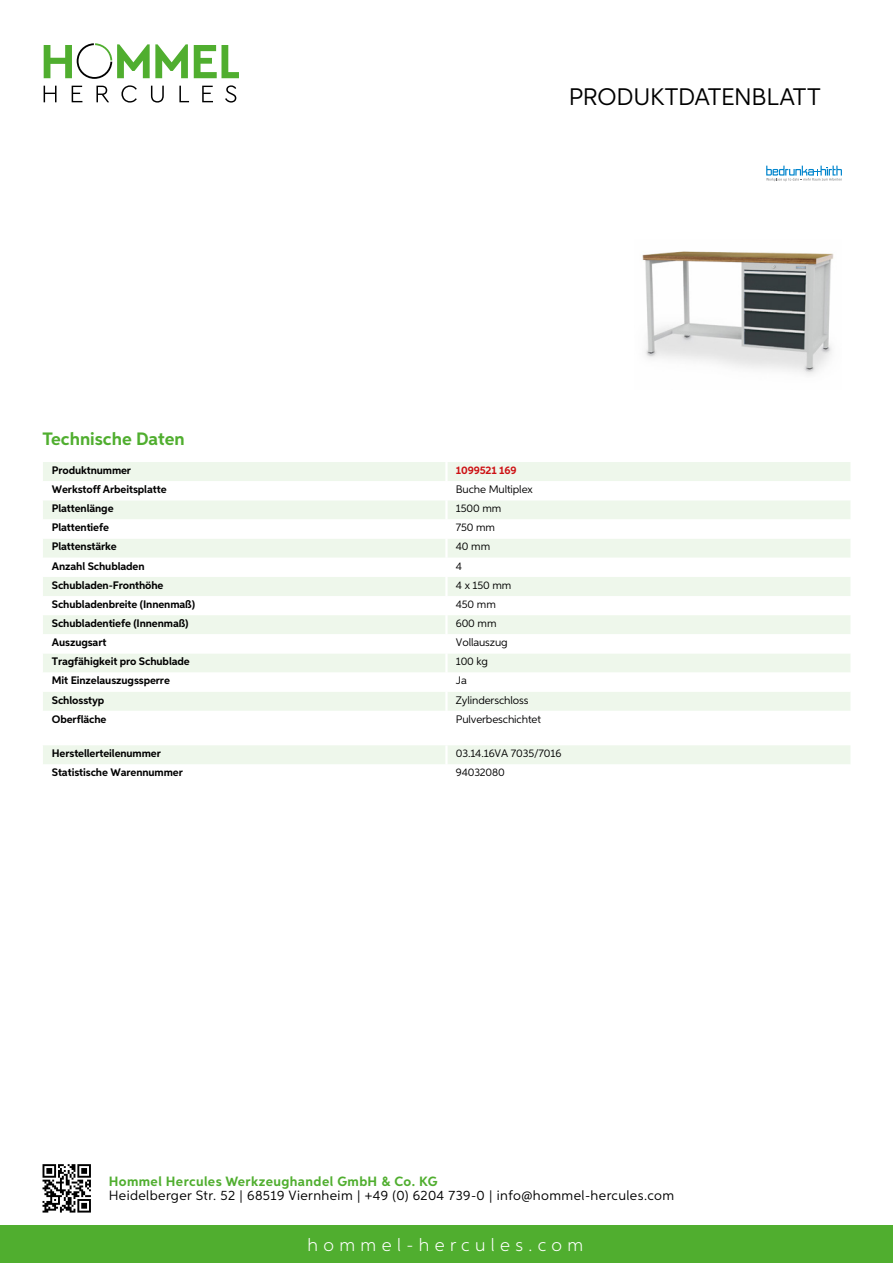
<style>
.page{position:relative;width:893px;height:1263px;background:#fff}
.page>*{position:absolute;margin:0;border:0;box-sizing:border-box;transform-origin:0 0}
.t1{font:24px "Aspira";letter-spacing:-.01em;color:#000}
.t2{font:300 18px "Aspira";letter-spacing:.3em;color:#fff}
.t3{font:700 18px "Aspira";color:#50ae2f}
.t4{font:13.5px "Aspira";letter-spacing:.03em;color:#000}
.t5{font:700 13.5px "Aspira";letter-spacing:.03em;color:#50ae2f}
.t6{font:700 10.95px "Aspira";letter-spacing:-.01em;color:#000}
.t7{font:10.95px "Aspira";letter-spacing:-.01em;color:#000}
.t8{font:700 10.95px "Aspira";letter-spacing:-.01em;color:#cd1013}
</style>
<div class="page">
<div style="left:0;top:1226px;width:893px;height:37px;background:#50ae2f"></div>
<svg style="left:43px;top:1164px;width:48px;height:48px"></svg>
<svg style="left:194px;top:45px;width:45px;height:33px"></svg>
<svg style="left:44px;top:43px;width:144px;height:36px"></svg>
<svg style="left:44px;top:86px;width:13px;height:16px"></svg>
<svg style="left:72px;top:86px;width:10px;height:16px"></svg>
<svg style="left:96px;top:86px;width:13px;height:16px"></svg>
<svg style="left:121px;top:85px;width:16px;height:18px"></svg>
<svg style="left:151px;top:86px;width:13px;height:17px"></svg>
<svg style="left:179px;top:86px;width:10px;height:16px"></svg>
<svg style="left:202px;top:86px;width:11px;height:16px"></svg>
<svg style="left:225px;top:85px;width:11px;height:18px"></svg>
<div style="left:43px;top:462px;width:807px;height:19px;background:#eef7eb"></div>
<svg style="left:43px;top:501px;width:807px;height:210px;fill:#eef7eb"></svg>
<hr style="left:445px;top:462px;width:3px;height:19px;background:#fff">
<hr style="left:445px;top:500px;width:3px;height:19px;background:#fff">
<hr style="left:445px;top:519px;width:3px;height:20px;background:#fff">
<hr style="left:445px;top:539px;width:3px;height:19px;background:#fff">
<hr style="left:445px;top:558px;width:3px;height:19px;background:#fff">
<hr style="left:445px;top:577px;width:3px;height:19px;background:#fff">
<hr style="left:445px;top:596px;width:3px;height:19px;background:#fff">
<hr style="left:445px;top:615px;width:3px;height:19px;background:#fff">
<hr style="left:445px;top:634px;width:3px;height:19px;background:#fff">
<hr style="left:445px;top:653px;width:3px;height:19px;background:#fff">
<hr style="left:445px;top:672px;width:3px;height:20px;background:#fff">
<hr style="left:445px;top:692px;width:3px;height:19px;background:#fff">
<div style="left:43px;top:745px;width:807px;height:19px;background:#eef7eb"></div>
<img style="left:642px;top:251px;width:192px;height:124px">
<svg style="left:766px;top:166px;width:76px;height:15px"></svg>
<h1 class="t1" style="left:569px;top:82px;width:253px">Produktdatenblatt</h1>
<h2 class="t3" style="left:43px;top:428px;width:144px">Technische Daten</h2>
<p class="t6" style="left:52px;top:463px;width:81px">Produktnummer</p>
<p class="t8" style="left:456px;top:463px;width:62px">1099521 169</p>
<p class="t6" style="left:52px;top:483px;width:116px">Werkstoff Arbeitsplatte</p>
<p class="t7" style="left:456px;top:483px;width:78px">Buche Multiplex</p>
<p class="t6" style="left:52px;top:502px;width:63px">Plattenlänge</p>
<p class="t7" style="left:456px;top:502px;width:47px">1500 mm</p>
<p class="t6" style="left:52px;top:521px;width:59px">Plattentiefe</p>
<p class="t7" style="left:456px;top:521px;width:41px">750 mm</p>
<p class="t6" style="left:52px;top:540px;width:67px">Plattenstärke</p>
<p class="t7" style="left:456px;top:540px;width:36px">40 mm</p>
<p class="t6" style="left:52px;top:559px;width:94px">Anzahl Schubladen</p>
<p class="t7" style="left:456px;top:559px;width:8px">4</p>
<p class="t6" style="left:52px;top:578px;width:113px">Schubladen-Fronthöhe</p>
<p class="t7" style="left:456px;top:578px;width:57px">4 x 150 mm</p>
<p class="t6" style="left:52px;top:597px;width:145px">Schubladenbreite (Innenmaß)</p>
<p class="t7" style="left:456px;top:597px;width:42px">450 mm</p>
<p class="t6" style="left:52px;top:616px;width:138px">Schubladentiefe (Innenmaß)</p>
<p class="t7" style="left:456px;top:617px;width:42px">600 mm</p>
<p class="t6" style="left:52px;top:636px;width:56px">Auszugsart</p>
<p class="t7" style="left:456px;top:636px;width:53px">Vollauszug</p>
<p class="t6" style="left:52px;top:655px;width:139px">Tragfähigkeit pro Schublade</p>
<p class="t7" style="left:456px;top:655px;width:34px">100 kg</p>
<p class="t6" style="left:52px;top:674px;width:120px">Mit Einzelauszugssperre</p>
<p class="t7" style="left:456px;top:674px;width:13px">Ja</p>
<p class="t6" style="left:52px;top:693px;width:54px">Schlosstyp</p>
<p class="t7" style="left:456px;top:693px;width:74px">Zylinderschloss</p>
<p class="t6" style="left:52px;top:712px;width:56px">Oberfläche</p>
<p class="t7" style="left:456px;top:712px;width:87px">Pulverbeschichtet</p>
<p class="t6" style="left:52px;top:747px;width:111px">Herstellerteilenummer</p>
<p class="t7" style="left:456px;top:747px;width:107px">03.14.16VA 7035/7016</p>
<p class="t6" style="left:52px;top:766px;width:132px">Statistische Warennummer</p>
<p class="t7" style="left:456px;top:766px;width:51px">94032080</p>
<p class="t5" style="left:109px;top:1172px;width:330px">Hommel Hercules Werkzeughandel GmbH &amp; Co. KG</p>
<p class="t4" style="left:109px;top:1187px;width:567px">Heidelberger Str. 52 | 68519 Viernheim | +49 (0) 6204 739-0 | info@hommel-hercules.com</p>
<h2 class="t2" style="left:307px;top:1234px;width:277px">hommel-hercules.com</h2>
</div>
